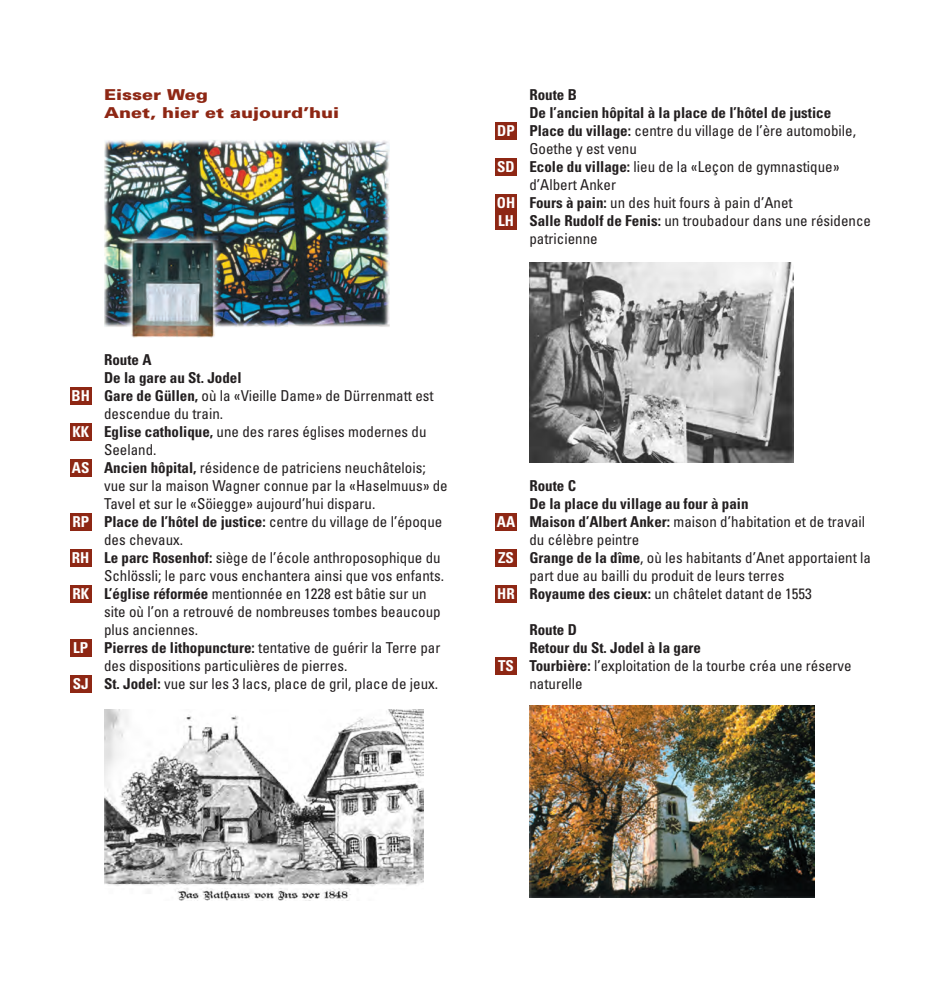
<style>
.page{position:relative;width:944px;height:987px;background:#fff}
.page>*{position:absolute;margin:0;border:0;box-sizing:border-box;transform-origin:0 0}
.t1{font:condensed 15px/18px "Univers";color:#231f20}
.t2{font:700 condensed 15px/18.1px "Univers";color:#fff}
.t3{font:900 15px/18px "Univers";color:#8e2714;scale:1.2 1}
.s1{font-weight:700}
</style>
<div class="page">
<img style="left:70px;top:122px;width:745px;height:779px">
<p class="t3" style="left:104px;top:87px;width:197px">Eisser Weg<br>Anet, hier et aujourd’hui</p>
<p class="t2" style="left:71px;top:388px;width:20px">BH</p>
<p class="t2" style="left:72px;top:424px;width:18px">KK</p>
<p class="t2" style="left:72px;top:460px;width:19px">AS</p>
<p class="t2" style="left:72px;top:513px;width:18px">RP</p>
<p class="t2" style="left:72px;top:549px;width:19px">RH</p>
<p class="t2" style="left:72px;top:585px;width:18px">RK</p>
<p class="t2" style="left:73px;top:640px;width:16px">LP</p>
<p class="t2" style="left:73px;top:675px;width:17px">SJ</p>
<p class="t1" style="left:104px;top:351px;width:345px"><span class="s1">Route A<br>De la gare au St. Jodel<br>Gare de Güllen,</span> où la «Vieille Dame» de Dürrenmatt est descendue du train.<br><span class="s1">Eglise catholique,</span> une des rares églises modernes du Seeland.<br><span class="s1">Ancien hôpital,</span> résidence de patriciens neuchâtelois; vue sur la maison Wagner connue par la «Haselmuus» de Tavel et sur le «Söiegge» aujourd’hui disparu.<br><span class="s1">Place de l’hôtel de justice:</span> centre du village de l’époque des chevaux.<br><span class="s1">Le parc Rosenhof:</span> siège de l’école anthroposophique du Schlössli; le parc vous enchantera ainsi que vos enfants.<br><span class="s1">L’église réformée</span> mentionnée en 1228 est bâtie sur un site où l’on a retrouvé de nombreuses tombes beaucoup plus anciennes.<br><span class="s1">Pierres de lithopuncture:</span> tentative de guérir la Terre par des dispositions particulières de pierres.<br><span class="s1">St. Jodel:</span> vue sur les 3 lacs, place de gril, place de jeux.</p>
<p class="t2" style="left:497px;top:123px;width:19px">DP</p>
<p class="t2" style="left:497px;top:158px;width:19px">SD</p>
<p class="t2" style="left:497px;top:195px;width:20px">OH<br>LH</p>
<p class="t1" style="left:529px;top:87px;width:343px"><span class="s1">Route B<br>De l’ancien hôpital à la place de l’hôtel de justice<br>Place du village:</span> centre du village de l’ère automobile, Goethe y est venu<br><span class="s1">Ecole du village:</span> lieu de la «Leçon de gymnastique» d’Albert Anker<br><span class="s1">Fours à pain:</span> un des huit fours à pain d’Anet<br><span class="s1">Salle Rudolf de Fenis:</span> un troubadour dans une résidence patricienne</p>
<p class="t2" style="left:497px;top:514px;width:20px">AA</p>
<p class="t2" style="left:498px;top:549px;width:17px">ZS</p>
<p class="t2" style="left:497px;top:585px;width:19px">HR</p>
<p class="t2" style="left:498px;top:657px;width:17px">TS</p>
<p class="t1" style="left:529px;top:477px;width:343px"><span class="s1">Route C<br>De la place du village au four à pain<br>Maison d’Albert Anker:</span> maison d’habitation et de travail du célèbre peintre<br><span class="s1">Grange de la dîme</span>, où les habitants d’Anet apportaient la part due au bailli du produit de leurs terres<br><span class="s1">Royaume des cieux:</span> un châtelet datant de 1553</p>
<p class="t1" style="left:529px;top:621px;width:324px"><span class="s1">Route D<br>Retour du St. Jodel à la gare<br>Tourbière:</span> l’exploitation de la tourbe créa une réserve naturelle</p>
</div>
